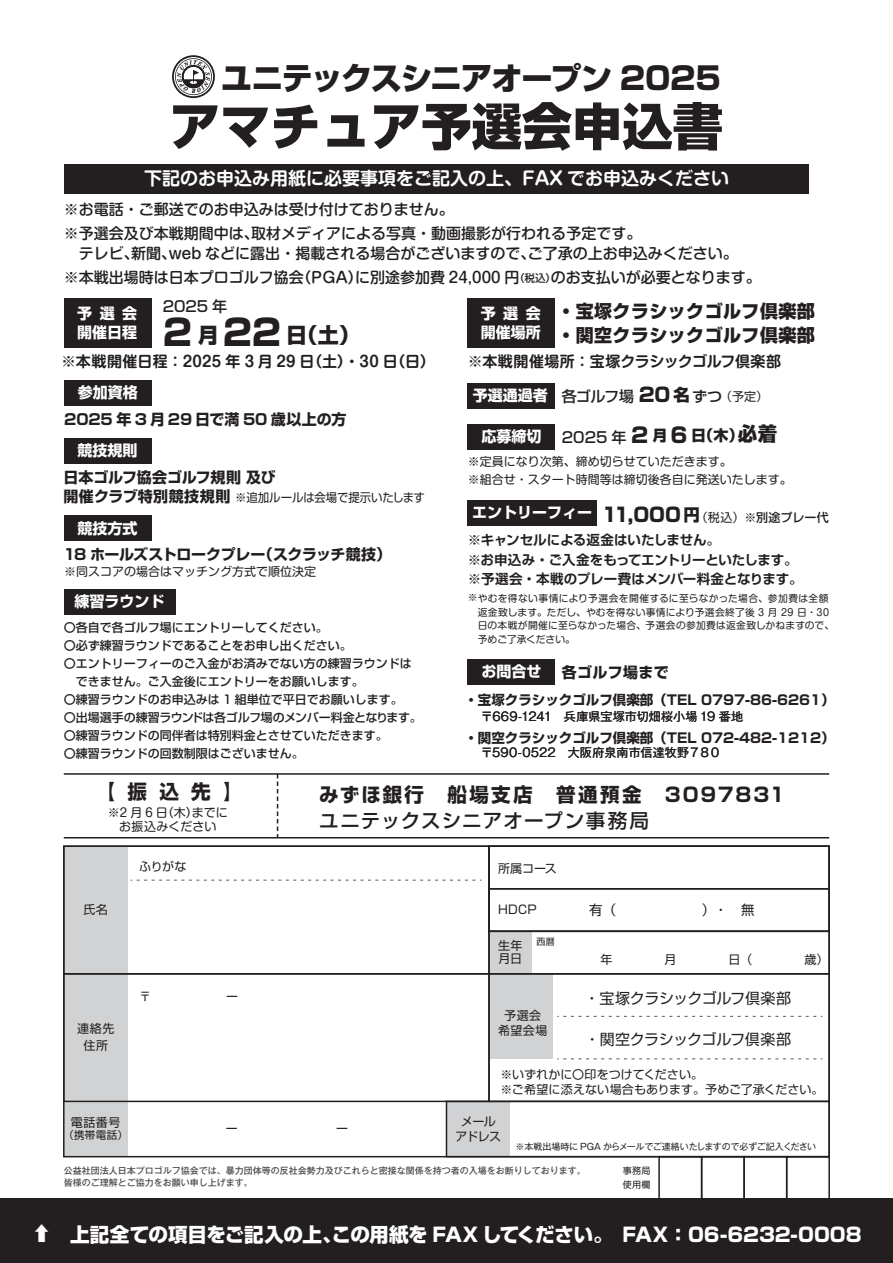
<style>
.page{position:relative;width:893px;height:1263px;background:#fff}
.page>*{position:absolute;margin:0;border:0;box-sizing:border-box;transform-origin:0 0}
.t1{font:800 50.25px "Shin Go Pro";color:#231f20}
.t2{font:800 31.35px "Shin Go Pro";letter-spacing:-.04em;color:#231f20}
.t3{font:800 21px "Shin Go Pro";color:#231f20}
.t4{font:800 19.5px "Shin Go Pro";letter-spacing:-.005em;color:#fff}
.t5{font:700 19.5px "Shin Go Pro";letter-spacing:.1em;color:#231f20}
.t6{font:500 19.5px "Shin Go Pro";letter-spacing:.05em;color:#231f20}
.t7{font:19.5px "Koz Go Pr 6 N";color:#fff}
.t8{font:700 18px "Shin M Go Pro De";color:#fff}
.t9{font:800 18px/24px "Shin Go Pro";letter-spacing:.025em;color:#231f20}
.t10{font:500 15px/24px "Shin M Go Pro";color:#231f20}
.t11{font:700 15px/19.5px "Shin Go Pro";color:#fff}
.t12{font:500 15px "Shin Go Pro";color:#231f20}
.t13{font:700 15px "Shin Go Pro";letter-spacing:-.01em;color:#231f20}
.t14{font:700 15px "Shin M Go Pro De";letter-spacing:.025em;color:#231f20}
.t15{font:15px "Shin Go Pro";letter-spacing:-.02em;color:#231f20}
.t16{font:700 15px "Shin Go Pro";letter-spacing:-.03em;color:#231f20}
.t17{font:700 15px "Shin M Go Pro De";letter-spacing:.005em;color:#231f20}
.t18{font:700 15px "Shin Go Pro";letter-spacing:.025em;color:#231f20}
.t19{font:700 13.5px/19.5px "Shin Go Pro De";letter-spacing:-.01em;color:#231f20}
.t20{font:700 13.5px "Shin Go Pro";color:#231f20}
.t21{font:500 12px/18px "Shin Go Pro";color:#231f20}
.t22{font:12px/15px "Shin Go Pro";color:#231f20;text-align:center}
.t23{font:12px/18px "Shin M Go Pro";color:#231f20}
.t24{font:12px "Gothic MB101 Pr 5";letter-spacing:.015em;color:#231f20}
.t25{font:12px "Shin Go Pro";color:#231f20;scale:.95 1}
.t26{font:10.5px "Shin Go Pro";color:#231f20}
.t27{font:9.75px/13.5px "Shin M Go Pro";letter-spacing:.02em;color:#231f20}
.t28{font:500 9px/12px "Gothic MB101 Pr 5";color:#4b4c4d}
.t29{font:9px "Gothic MB101 Pr 5";letter-spacing:-.015em;color:#231f20}
.t30{font:9px/13.5px "Shin Go Pro";letter-spacing:.045em;color:#231f20}
.s1{font-size:10.5px}
.s2{font-size:36px}
.s3{font-weight:700;font-size:15px}
.s4{font-weight:700;color:#fff}
.s5{font-weight:800;font-size:19.5px}
.s6{font-weight:800;font-size:16.5px}
.s7{font-weight:400;font-size:12px}
.s8{font-weight:800;font-size:21px}
.s9{font-weight:400}
</style>
<div class="page">
<div style="left:489px;top:931px;width:42px;height:43px;background:#d1d2d4"></div>
<div style="left:64px;top:846px;width:64px;height:128px;background:#d1d2d4"></div>
<div style="left:64px;top:974px;width:64px;height:127px;background:#d1d2d4"></div>
<div style="left:64px;top:1101px;width:64px;height:56px;background:#d1d2d4"></div>
<div style="left:446px;top:1101px;width:64px;height:56px;background:#d1d2d4"></div>
<div style="left:489px;top:974px;width:64px;height:85px;background:#d1d2d4"></div>
<div style="left:64px;top:438px;width:87px;height:26px;background:#231f20"></div>
<div style="left:64px;top:380px;width:88px;height:26px;background:#231f20"></div>
<hr style="left:64px;top:773px;width:765px;height:2px;background:#231f20">
<hr style="left:64px;top:837px;width:765px;height:1px;background:#231f20">
<div style="left:64px;top:516px;width:87px;height:25px;background:#231f20"></div>
<div style="left:64px;top:298px;width:88px;height:50px;background:#231f20"></div>
<div style="left:468px;top:298px;width:87px;height:50px;background:#231f20"></div>
<div style="left:64px;top:589px;width:111px;height:26px;background:#231f20"></div>
<div style="left:468px;top:424px;width:87px;height:25px;background:#231f20"></div>
<div style="left:0;top:1199px;width:893px;height:64px;background:#231f20"></div>
<div style="left:468px;top:383px;width:87px;height:26px;background:#231f20"></div>
<div style="left:468px;top:500px;width:129px;height:26px;background:#231f20"></div>
<div style="left:658px;top:1156px;width:44px;height:44px;border:2px solid #231f20"></div>
<div style="left:701px;top:1156px;width:44px;height:44px;border:2px solid #231f20"></div>
<div style="left:743px;top:1156px;width:44px;height:44px;border:2px solid #231f20"></div>
<div style="left:786px;top:1156px;width:44px;height:44px;border:2px solid #231f20"></div>
<div style="left:63px;top:845px;width:427px;height:129px;border:2px solid #231f20"></div>
<div style="left:63px;top:973px;width:427px;height:129px;border:2px solid #231f20"></div>
<div style="left:488px;top:973px;width:342px;height:129px;border:2px solid #231f20"></div>
<div style="left:446px;top:1101px;width:384px;height:56px;border:2px solid #231f20"></div>
<svg style="left:131px;top:880px;width:350px;height:1px"></svg>
<svg style="left:557px;top:1016px;width:265px;height:1px"></svg>
<svg style="left:557px;top:1058px;width:265px;height:1px"></svg>
<div style="left:488px;top:845px;width:342px;height:44px;border:2px solid #231f20"></div>
<div style="left:488px;top:888px;width:342px;height:44px;border:2px solid #231f20"></div>
<div style="left:64px;top:164px;width:745px;height:30px;background:#231f20"></div>
<svg style="left:277px;top:775px;width:1px;height:62px"></svg>
<svg style="left:172px;top:55px;width:43px;height:43px"></svg>
<div style="left:468px;top:660px;width:87px;height:25px;background:#231f20"></div>
<h2 class="t2" style="left:221px;top:53px;width:501px">ユニテックスシニアオープン 2025</h2>
<h1 class="t1" style="left:170px;top:86px;width:554px">アマチュア予選会申込書</h1>
<h3 class="t8" style="left:144px;top:164px;width:587px">下記のお申込み用紙に必要事項をご記入の上、FAX でお申込みください</h3>
<p class="t10" style="left:64px;top:196px;width:579px">※お電話・ご郵送でのお申込みは受け付けておりません。<br>※予選会及び本戦期間中は、取材メディアによる写真・動画撮影が行われる予定です。</p>
<p class="t10" style="left:64px;top:239px;width:699px">　テレビ、新聞、web などに露出・掲載される場合がございますので、ご了承の上お申込みください。<br>※本戦出場時は日本プロゴルフ協会（PGA）に別途参加費 24,000 円<span class="s1">（税込）</span>のお支払いが必要となります。</p>
<p class="t12" style="left:163px;top:294px;width:66px">2025 年</p>
<h3 class="t9" style="left:557px;top:297px;width:259px">・宝塚クラシックゴルフ倶楽部・関空クラシックゴルフ倶楽部</h3>
<p class="t11" style="left:77px;top:302px;width:61px">予選会開催日程</p>
<p class="t14" style="left:61px;top:349px;width:375px">※本戦開催日程：2025 年 3 月 29 日（土）・30 日（日）</p>
<p class="t11" style="left:481px;top:302px;width:61px">予選会開催場所</p>
<p class="t17" style="left:468px;top:349px;width:315px">※本戦開催場所：宝塚クラシックゴルフ倶楽部</p>
<h3 class="t3" style="left:163px;top:319px;width:198px"><span class="s2">2</span> 月 <span class="s2">22</span> 日（土）</h3>
<p class="t11" style="left:78px;top:381px;width:62px">参加資格</p>
<p class="t13" style="left:64px;top:407px;width:284px">2025 年 3 月 29 日で満 50 歳以上の方</p>
<p class="t11" style="left:78px;top:439px;width:62px">競技規則</p>
<p class="t13" style="left:64px;top:465px;width:214px">日本ゴルフ協会ゴルフ規則 及び</p>
<p class="t25" style="left:64px;top:488px;width:382px"><span class="s3">開催クラブ特別競技規則</span> ※追加ルールは会場で提示いたします</p>
<p class="t11" style="left:78px;top:516px;width:61px">競技方式</p>
<p class="t16" style="left:64px;top:542px;width:329px">18 ホールズストロークプレー（スクラッチ競技）</p>
<p class="t23" style="left:64px;top:561px;width:253px">※同スコアの場合はマッチング方式で順位決定</p>
<p class="t11" style="left:75px;top:590px;width:91px">練習ラウンド</p>
<p class="t21" style="left:64px;top:617px;width:360px">〇各自で各ゴルフ場にエントリーしてください。<br>〇必ず練習ラウンドであることをお申し出ください。<br>〇エントリーフィーのご入金がお済みでない方の練習ラウンドは　できません。ご入金後にエントリーをお願いします。<br>〇練習ラウンドのお申込みは 1 組単位で平日でお願いします。<br>〇出場選手の練習ラウンドは各ゴルフ場のメンバー料金となります。〇練習ラウンドの同伴者は特別料金とさせていただきます。<br>〇練習ラウンドの回数制限はございません。</p>
<p class="t12" style="left:473px;top:384px;width:297px"><span class="s4">予選通過者</span> 各ゴルフ場 <span class="s5">20</span> <span class="s6">名</span>ずつ<span class="s7">（予定）</span></p>
<p class="t12" style="left:562px;top:425px;width:217px">2025 年 <span class="s8">2</span> <sup>月</sup> <span class="s8">6</span> <sup>日（木）</sup><span class="s5">必着</span></p>
<p class="t11" style="left:481px;top:425px;width:61px">応募締切</p>
<p class="t23" style="left:468px;top:451px;width:325px">※定員になり次第、締め切らせていただきます。<br>※組合せ・スタート時間等は締切後各自に発送いたします。</p>
<p class="t11" style="left:472px;top:501px;width:121px">エントリーフィー</p>
<p class="t19" style="left:468px;top:529px;width:337px">※キャンセルによる返金はいたしません。<br>※お申込み・ご入金をもってエントリーといたします。※予選会・本戦のプレー費はメンバー料金となります。</p>
<p class="t21" style="left:602px;top:507px;width:229px"><span class="s5">11,000</span> <span class="s6">円</span><span class="s9">（税込）</span>※別途プレー代</p>
<p class="t27" style="left:478px;top:590px;width:358px;text-indent:-10px">※やむを得ない事情により予選会を開催するに至らなかった場合、参加費は全額返金致します。ただし、やむを得ない事情により予選会終了後 3 月 29 日・30日の本戦が開催に至らなかった場合、予選会の参加費は返金致しかねますので、予めご了承ください。</p>
<p class="t11" style="left:481px;top:660px;width:61px">お問合せ</p>
<p class="t20" style="left:464px;top:689px;width:372px">・宝塚クラシックゴルフ倶楽部（TEL 0797-86-6261）</p>
<p class="t18" style="left:562px;top:661px;width:109px">各ゴルフ場まで</p>
<p class="t24" style="left:481px;top:706px;width:264px">〒669-1241　兵庫県宝塚市切畑桜小場 19 番地</p>
<p class="t20" style="left:464px;top:727px;width:372px">・関空クラシックゴルフ倶楽部（TEL 072-482-1212）</p>
<p class="t24" style="left:481px;top:743px;width:242px">〒590-0522　大阪府泉南市信達牧野７８０</p>
<h3 class="t5" style="left:96px;top:776px;width:148px">【 振 込 先 】</h3>
<p class="t23" style="left:108px;top:805px;width:121px;line-height:13.5px;text-align:center">※2 月 6 日（木）までにお振込みください</p>
<p class="t22" style="left:83px;top:900px;width:26px">氏名</p>
<p class="t22" style="left:139px;top:857px;width:49px">ふりがな</p>
<p class="t22" style="left:77px;top:1019px;width:39px;line-height:16.5px">連絡先住所</p>
<p class="t22" style="left:139px;top:987px;width:13px">〒</p>
<p class="t22" style="left:226px;top:987px;width:13px">ー</p>
<h3 class="t5" style="left:319px;top:779px;width:468px">みずほ銀行　船場支店　普通預金　3097831</h3>
<h3 class="t6" style="left:319px;top:804px;width:331px">ユニテックスシニアオープン事務局</h3>
<p class="t22" style="left:498px;top:859px;width:60px">所属コース</p>
<p class="t22" style="left:498px;top:900px;width:40px">HDCP</p>
<p class="t22" style="left:498px;top:937px;width:26px;line-height:13.5px;text-align:left">生年月日</p>
<p class="t30" style="left:536px;top:933px;width:20px">西暦</p>
<p class="t15" style="left:585px;top:985px;width:208px">・宝塚クラシックゴルフ倶楽部</p>
<p class="t15" style="left:585px;top:1027px;width:208px">・関空クラシックゴルフ倶楽部</p>
<p class="t22" style="left:501px;top:1065px;width:325px;text-align:left">※いずれかに〇印をつけてください。<br>※ご希望に添えない場合もあります。予めご了承ください。</p>
<p class="t22" style="left:498px;top:1006px;width:51px">予選会希望会場</p>
<p class="t22" style="left:455px;top:1112px;width:47px">メールアドレス</p>
<p class="t22" style="left:71px;top:1114px;width:51px">電話番号</p>
<p class="t26" style="left:64px;top:1127px;width:66px">（携帯電話）</p>
<p class="t22" style="left:226px;top:1119px;width:13px">ー</p>
<p class="t22" style="left:336px;top:1119px;width:13px">ー</p>
<p class="t29" style="left:515px;top:1139px;width:302px">※本戦出場時に PGA からメールでご連絡いたしますので必ずご記入ください</p>
<p class="t28" style="left:64px;top:1164px;width:523px">公益社団法人日本プロゴルフ協会では、暴力団体等の反社会勢力及びこれらと密接な関係を持つ者の入場をお断りしております。皆様のご理解とご協力をお願い申し上げます。</p>
<p class="t30" style="left:623px;top:1163px;width:29px">事務局使用欄</p>
<h3 class="t7" style="left:31px;top:1243px;width:21px;rotate:-90deg">➡</h3>
<h3 class="t4" style="left:70px;top:1219px;width:793px">上記全ての項目をご記入の上、この用紙を FAX してください。　FAX：06-6232-0008</h3>
</div>
